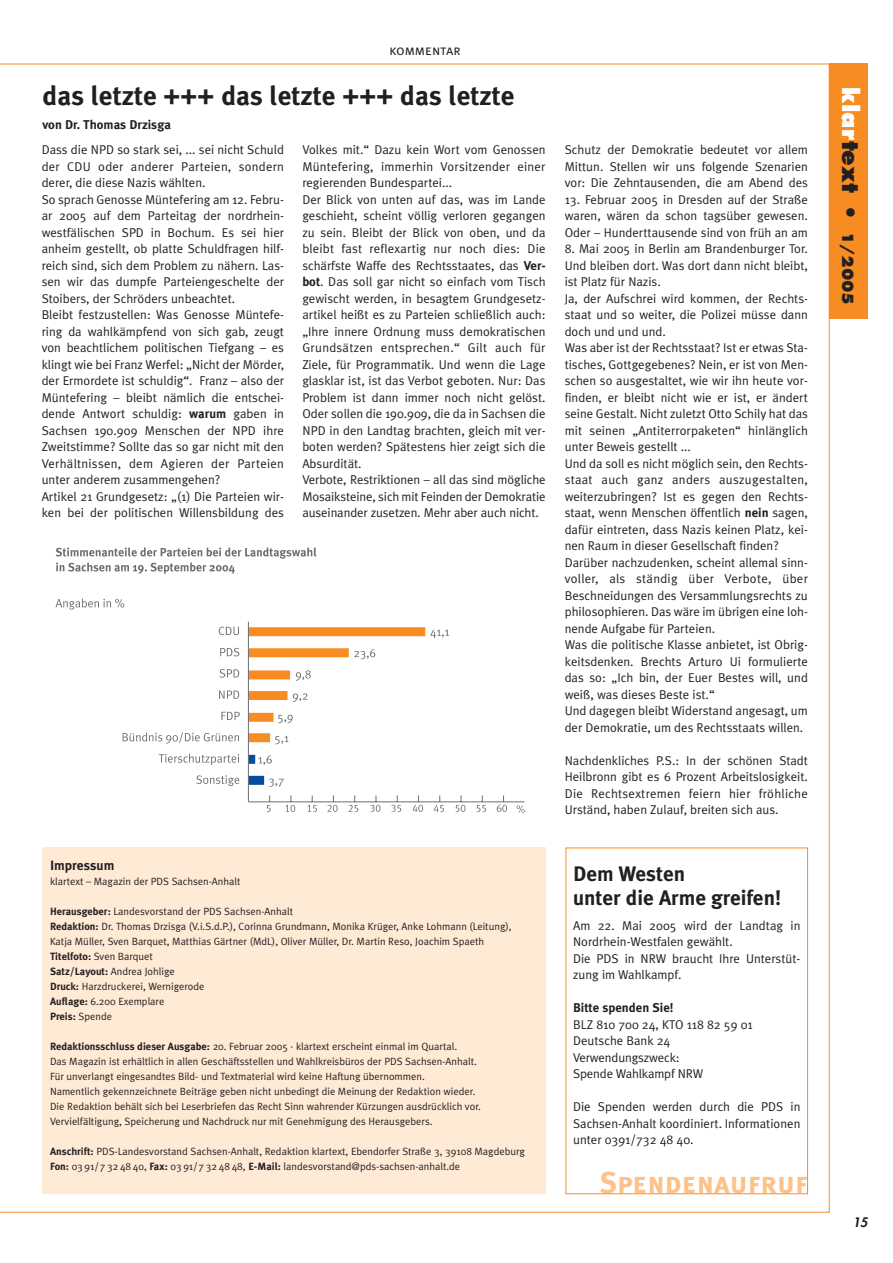
<style>
.page{position:relative;width:893px;height:1263px;background:#fff}
.page>*{position:absolute;margin:0;border:0;box-sizing:border-box;transform-origin:0 0}
.t1{font:30px "Meta Plus Bold Caps";color:#fcc28a}
.t2{font:700 27px "Meta Plus";color:#231f20}
.t3{font:700 21px/24px "Meta Plus";color:#231f20}
.t4{font:800 15px "Futura";color:#231f20}
.t5{font:14.25px "Meta Plus Normal Caps";color:#231f20}
.t6{font:700 13.5px "Meta Plus";color:#231f20}
.t7{font:12.75px/16.5px "Meta Plus Normal";color:#231f20}
.t8{font:700 12.75px "Meta Plus";color:#231f20}
.t9{font:italic 800 12.75px "Futura";color:#231f20}
.t10{font:10.5px/15px "Meta Plus Normal";color:#231f20}
.t11{font:700 10.5px "Meta Plus";letter-spacing:-.005em;color:#231f20}
.s1{font-family:"Meta Plus";font-weight:700}
.s2{font-family:"Meta Plus Normal";font-weight:400}
.s3{font-size:22.5px;color:#fff}
.s4{font-size:22.5px}
</style>
<div class="page">
<div style="left:829px;top:64px;width:38px;height:255px;background:#f78d22"></div>
<hr style="left:0;top:64px;width:867px;height:1px;background:#f78d22">
<hr style="left:0;top:1212px;width:830px;height:1px;background:#f78d22">
<hr style="left:829px;top:64px;width:1px;height:1148px;background:#f78d22">
<div style="left:43px;top:847px;width:503px;height:347px;background:#ffead6"></div>
<svg style="left:56px;top:598px;width:68px;height:11px"></svg>
<svg style="left:56px;top:547px;width:260px;height:27px"></svg>
<hr style="left:248px;top:801px;width:276px;height:1px;background:#6d6e70">
<svg style="left:267px;top:795px;width:4px;height:17px"></svg>
<svg style="left:285px;top:795px;width:10px;height:17px"></svg>
<svg style="left:307px;top:795px;width:10px;height:17px"></svg>
<svg style="left:327px;top:795px;width:11px;height:17px"></svg>
<svg style="left:348px;top:795px;width:10px;height:17px"></svg>
<svg style="left:370px;top:795px;width:11px;height:17px"></svg>
<svg style="left:391px;top:795px;width:10px;height:17px"></svg>
<svg style="left:413px;top:795px;width:10px;height:17px"></svg>
<svg style="left:434px;top:795px;width:10px;height:17px"></svg>
<svg style="left:456px;top:795px;width:10px;height:17px"></svg>
<svg style="left:477px;top:795px;width:9px;height:17px"></svg>
<svg style="left:497px;top:795px;width:10px;height:17px"></svg>
<svg style="left:517px;top:805px;width:8px;height:8px"></svg>
<svg style="left:219px;top:627px;width:20px;height:8px"></svg>
<div style="left:248px;top:627px;width:177px;height:9px;background:#f78d22"></div>
<svg style="left:220px;top:648px;width:19px;height:8px"></svg>
<svg style="left:220px;top:669px;width:19px;height:9px"></svg>
<svg style="left:219px;top:690px;width:20px;height:9px"></svg>
<svg style="left:221px;top:712px;width:19px;height:8px"></svg>
<svg style="left:123px;top:732px;width:116px;height:12px"></svg>
<svg style="left:159px;top:754px;width:80px;height:11px"></svg>
<svg style="left:196px;top:775px;width:43px;height:11px"></svg>
<div style="left:248px;top:648px;width:101px;height:9px;background:#f78d22"></div>
<div style="left:248px;top:670px;width:42px;height:9px;background:#f78d22"></div>
<div style="left:248px;top:691px;width:40px;height:9px;background:#f78d22"></div>
<div style="left:248px;top:713px;width:25px;height:9px;background:#f78d22"></div>
<div style="left:248px;top:733px;width:22px;height:9px;background:#f78d22"></div>
<div style="left:248px;top:776px;width:16px;height:9px;background:#034ea2"></div>
<hr style="left:248px;top:622px;width:1px;height:180px;background:#6d6e70">
<svg style="left:430px;top:630px;width:19px;height:8px"></svg>
<svg style="left:354px;top:649px;width:21px;height:10px"></svg>
<svg style="left:296px;top:670px;width:15px;height:11px"></svg>
<svg style="left:293px;top:693px;width:15px;height:9px"></svg>
<svg style="left:278px;top:715px;width:15px;height:8px"></svg>
<svg style="left:275px;top:736px;width:13px;height:8px"></svg>
<svg style="left:248px;top:755px;width:24px;height:10px"></svg>
<svg style="left:269px;top:778px;width:15px;height:9px"></svg>
<div style="left:566px;top:847px;width:242px;height:347px;border:1px solid #f78d22"></div>
<p class="t5" style="left:390px;top:42px;width:73px">kommentar</p>
<h2 class="t2" style="left:43px;top:86px;width:474px">das letzte +++ das letzte +++ das letzte</h2>
<p class="t8" style="left:43px;top:120px;width:130px">von Dr. Thomas Drzisga</p>
<p class="t7" style="left:42px;top:143px;width:244px">Dass die NPD so stark sei, ... sei nicht Schuld der CDU oder anderer Parteien, sondern derer, die diese Nazis wählten.<br>So sprach Genosse Müntefering am 12. Febru&shy;ar 2005 auf dem Parteitag der nordrhein&shy;westfälischen SPD in Bochum. Es sei hier anheim gestellt, ob platte Schuldfragen hilf&shy;reich sind, sich dem Problem zu nähern. Las&shy;sen wir das dumpfe Parteiengeschelte der Stoibers, der Schröders unbeachtet.<br>Bleibt festzustellen: Was Genosse Müntefe&shy;ring da wahlkämpfend von sich gab, zeugt von beachtlichem politischen Tiefgang – es klingt wie bei Franz Werfel: „Nicht der Mörder, der Ermordete ist schuldig“. Franz – also der Müntefering – bleibt nämlich die entschei&shy;dende Antwort schuldig: <span class="s1">warum</span> gaben in Sachsen 190.909 Menschen der NPD ihre Zweitstimme? Sollte das so gar nicht mit den Verhältnissen, dem Agieren der Parteien unter anderem zusammengehen?<br>Artikel 21 Grundgesetz: „(1) Die Parteien wir&shy;ken bei der politischen Willensbildung des</p>
<p class="t7" style="left:302px;top:143px;width:245px">Volkes mit.“ Dazu kein Wort vom Genossen Müntefering, immerhin Vorsitzender einer regierenden Bundespartei...<br>Der Blick von unten auf das, was im Lande geschieht, scheint völlig verloren gegangen zu sein. Bleibt der Blick von oben, und da bleibt fast reflexartig nur noch dies: Die schärfste Waffe des Rechtsstaates, das <span class="s1">Ver&shy;bot</span>. Das soll gar nicht so einfach vom Tisch gewischt werden, in besagtem Grundgesetz&shy;artikel heißt es zu Parteien schließlich auch: „Ihre innere Ordnung muss demokratischen Grundsätzen entsprechen.“ Gilt auch für Ziele, für Programmatik. Und wenn die Lage glasklar ist, ist das Verbot geboten. Nur: Das Problem ist dann immer noch nicht gelöst.<br>Oder sollen die 190.909, die da in Sachsen die NPD in den Landtag brachten, gleich mit ver&shy;boten werden? Spätestens hier zeigt sich die Absurdität.<br>Verbote, Restriktionen – all das sind mögliche Mosaiksteine, sich mit Feinden der Demokratie auseinander zusetzen. Mehr aber auch nicht.</p>
<p class="t7" style="left:565px;top:143px;width:245px;text-align:justify">Schutz der Demokratie bedeutet vor allem Mittun. Stellen wir uns folgende Szenarien vor: Die Zehntausenden, die am Abend des</p>
<p class="t7" style="left:565px;top:193px;width:245px;text-align:justify">13. Februar 2005 in Dresden auf der Straße waren, wären da schon tagsüber gewesen.<br>Oder – Hunderttausende sind von früh an am</p>
<p class="t7" style="left:565px;top:242px;width:245px">8. Mai 2005 in Berlin am Brandenburger Tor.<br>Und bleiben dort. Was dort dann nicht bleibt, ist Platz für Nazis.<br>Ja, der Aufschrei wird kommen, der Rechts&shy;staat und so weiter, die Polizei müsse dann doch und und und.<br>Was aber ist der Rechtsstaat? Ist er etwas Sta&shy;tisches, Gottgegebenes? Nein, er ist von Men&shy;schen so ausgestaltet, wie wir ihn heute vor&shy;finden, er bleibt nicht wie er ist, er ändert seine Gestalt. Nicht zuletzt Otto Schily hat das mit seinen „Antiterrorpaketen“ hinlänglich unter Beweis gestellt ...<br>Und da soll es nicht möglich sein, den Rechts&shy;staat auch ganz anders auszugestalten, weiterzubringen? Ist es gegen den Rechts&shy;staat, wenn Menschen öffentlich <span class="s1">nein</span> sagen, dafür eintreten, dass Nazis keinen Platz, kei&shy;nen Raum in dieser Gesellschaft finden?<br>Darüber nachzudenken, scheint allemal sinn&shy;voller, als ständig über Verbote, über Beschneidungen des Versammlungsrechts zu philosophieren. Das wäre im übrigen eine loh&shy;nende Aufgabe für Parteien.<br>Was die politische Klasse anbietet, ist Obrig&shy;keitsdenken. Brechts Arturo Ui formulierte das so: „Ich bin, der Euer Bestes will, und weiß, was dieses Beste ist.“<br>Und dagegen bleibt Widerstand angesagt, um der Demokratie, um des Rechtsstaats willen.</p>
<p class="t7" style="left:565px;top:754px;width:245px;text-align:justify">Nachdenkliches P.S.: In der schönen Stadt Heilbronn gibt es 6 Prozent Arbeitslosigkeit.<br>Die Rechtsextremen feiern hier fröhliche Urständ, haben Zulauf, breiten sich aus.</p>
<p class="t6" style="left:50px;top:860px;width:66px">Impressum</p>
<p class="t10" style="left:50px;top:875px;width:192px">klartext – Magazin der PDS Sachsen-Anhalt</p>
<p class="t10" style="left:50px;top:905px;width:463px"><span class="s1">Herausgeber:</span> Landesvorstand der PDS Sachsen-Anhalt<br><span class="s1">Redaktion:</span> Dr. Thomas Drzisga (V.i.S.d.P.), Corinna Grundmann, Monika Krüger, Anke Lohmann (Leitung), Katja Müller, Sven Barquet, Matthias Gärtner (MdL), Oliver Müller, Dr. Martin Reso, Joachim Spaeth <span class="s1">Titelfoto:</span> Sven Barquet<br><span class="s1">Satz/Layout:</span> Andrea Johlige<br><span class="s1">Druck:</span> Harzdruckerei, Wernigerode<br><span class="s1">Auflage:</span> 6.200 Exemplare</p>
<p class="t11" style="left:50px;top:1013px;width:64px">Preis: <span class="s2">Spende</span></p>
<p class="t10" style="left:50px;top:1040px;width:432px"><span class="s1">Redaktionsschluss dieser Ausgabe:</span> 20. Februar 2005 · klartext erscheint einmal im Quartal.<br>Das Magazin ist erhältlich in allen Geschäftsstellen und Wahlkreisbüros der PDS Sachsen-Anhalt.<br>Für unverlangt eingesandtes Bild- und Textmaterial wird keine Haftung übernommen.<br>Namentlich gekennzeichnete Beiträge geben nicht unbedingt die Meinung der Redaktion wieder.<br>Die Redaktion behält sich bei Leserbriefen das Recht Sinn wahrender Kürzungen ausdrücklich vor.<br>Vervielfältigung, Speicherung und Nachdruck nur mit Genehmigung des Herausgebers.</p>
<p class="t10" style="left:50px;top:1145px;width:476px"><span class="s1">Anschrift:</span> PDS-Landesvorstand Sachsen-Anhalt, Redaktion klartext, Ebendorfer Straße 3, 39108 Magdeburg<br><span class="s1">Fon:</span> 03 91/7 32 48 40, <span class="s1">Fax:</span> 03 91/7 32 48 48, <span class="s1">E-Mail:</span> landesvorstand@pds-sachsen-anhalt.de</p>
<h3 class="t3" style="left:573px;top:864px;width:210px">Dem Westen<br>unter die Arme greifen!</h3>
<p class="t7" style="left:573px;top:919px;width:229px">Am 22. Mai 2005 wird der Landtag in<br>Nordrhein-Westfalen gewählt.<br>Die PDS in NRW braucht Ihre Unterstüt&shy;zung im Wahlkampf.</p>
<p class="t8" style="left:573px;top:1003px;width:102px">Bitte spenden Sie!</p>
<p class="t7" style="left:573px;top:1018px;width:181px">BLZ 810 700 24, KTO 118 82 59 01<br>Deutsche Bank 24<br>Verwendungszweck:<br>Spende Wahlkampf NRW</p>
<p class="t7" style="left:573px;top:1100px;width:229px;text-align:justify">Die Spenden werden durch die PDS in Sachsen-Anhalt koordiniert. Informationen unter 0391/732 48 40.</p>
<h1 class="t1" style="left:600px;top:1165px;width:210px">Spendenaufruf</h1>
<p class="t4" style="left:854px;top:87px;width:219px;rotate:90deg"><span class="s3">klar</span><span class="s4">text •</span> 1/2005</p>
<p class="t9" style="left:853px;top:1216px;width:18px">15</p>
</div>
